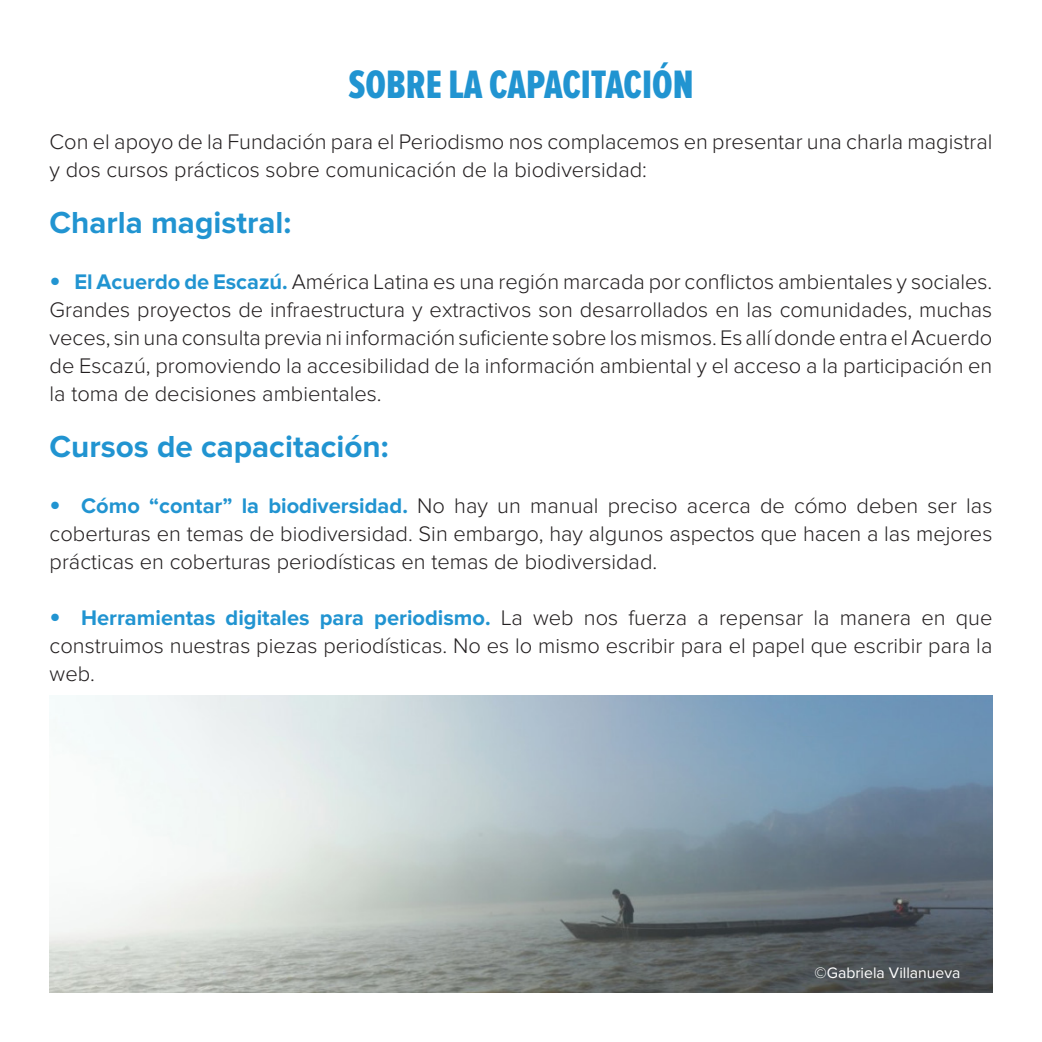
<style>
.page{position:relative;width:1042px;height:1042px;background:#fff}
.page>*{position:absolute;margin:0;border:0;box-sizing:border-box;transform-origin:0 0}
.t1{font:41.12px "Proxima Nova Ex Cn Extrabld";color:#2194d1}
.t2{font:700 31.5px "Proxima Nova";color:#2194d1}
.t3{font:300 21.88px/28px "Proxima Nova";color:#231f20;text-align:justify}
.t4{font:15.75px "Proxima Nova";color:#fff}
.s1{font-weight:700;font-size:31.5px;color:#2194d1}
.s2{font-weight:700;color:#2194d1}
</style>
<div class="page">
<img style="left:50px;top:696px;width:942px;height:296px">
<p class="t1" style="left:348px;top:62px;width:347px">SOBRE LA CAPACITACIÓN</p>
<p class="t3" style="left:50px;top:128px;width:944px">Con el apoyo de la Fundación para el Periodismo nos complacemos en presentar una charla magistral y dos cursos prácticos sobre comunicación de la biodiversidad:</p>
<p class="t2" style="left:50px;top:204px;width:243px">Charla magistral:</p>
<p class="t3" style="left:50px;top:268px;width:944px"><span class="s1">•</span> <span class="s2">El Acuerdo de Escazú.</span> América Latina es una región marcada por conflictos ambientales y sociales.<br>Grandes proyectos de infraestructura y extractivos son desarrollados en las comunidades, muchas veces, sin una consulta previa ni información suficiente sobre los mismos. Es allí donde entra el Acuerdo de Escazú, promoviendo la accesibilidad de la información ambiental y el acceso a la participación en la toma de decisiones ambientales.</p>
<p class="t2" style="left:50px;top:428px;width:341px">Cursos de capacitación:</p>
<p class="t3" style="left:50px;top:492px;width:944px"><span class="s1">•</span> <span class="s2">Cómo “contar” la biodiversidad.</span> No hay un manual preciso acerca de cómo deben ser las coberturas en temas de biodiversidad. Sin embargo, hay algunos aspectos que hacen a las mejores prácticas en coberturas periodísticas en temas de biodiversidad.</p>
<p class="t3" style="left:50px;top:604px;width:944px"><span class="s1">•</span> <span class="s2">Herramientas digitales para periodismo.</span> La web nos fuerza a repensar la manera en que construimos nuestras piezas periodísticas. No es lo mismo escribir para el papel que escribir para la web.</p>
<p class="t4" style="left:814px;top:963px;width:147px">©Gabriela Villanueva</p>
</div>
